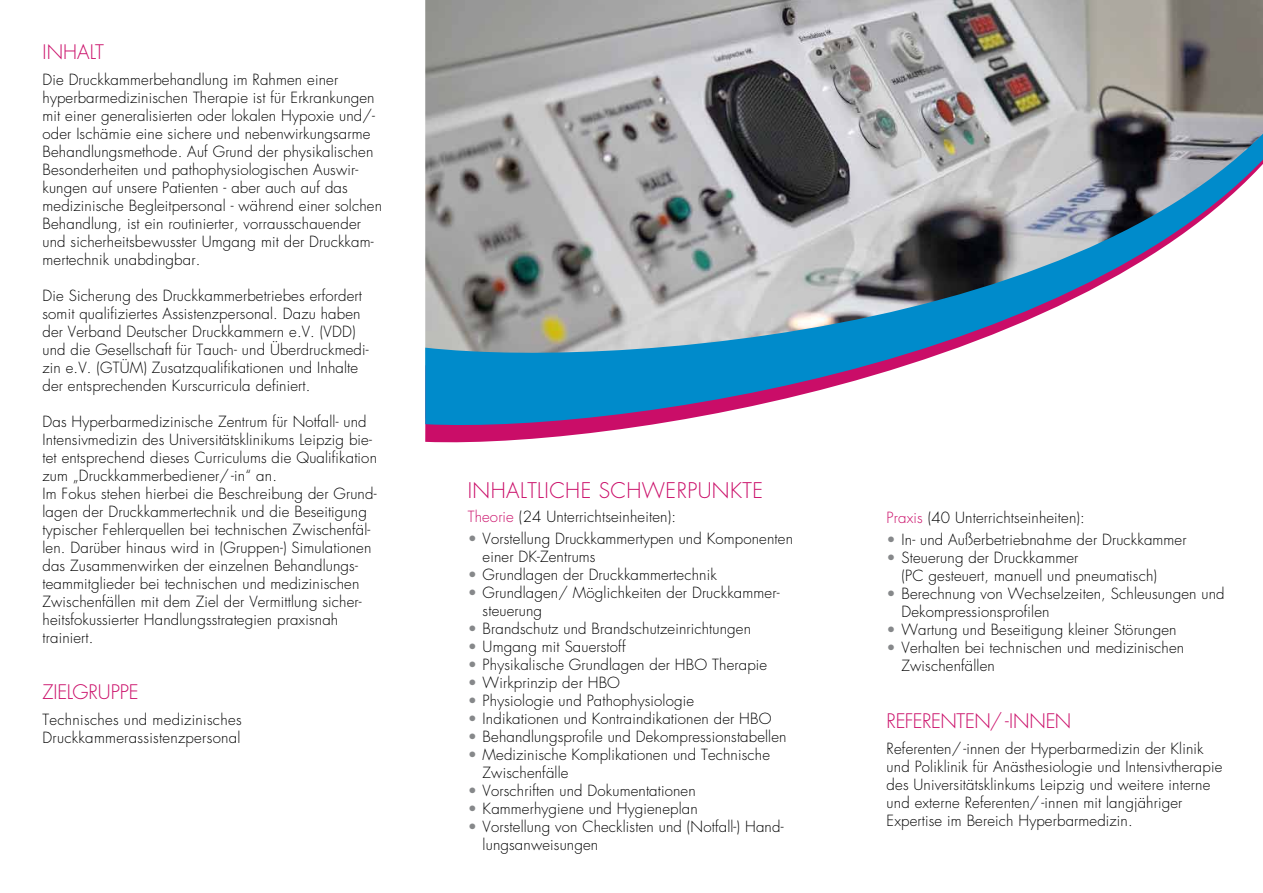
<style>
.page{position:relative;width:1263px;height:893px;background:#fff}
.page>*{position:absolute;margin:0;border:0;box-sizing:border-box;transform-origin:0 0}
.t1{font:300 21px "Futura Std";letter-spacing:.02em;color:#ca0d68}
.t2{font:300 19.5px "Futura Std";letter-spacing:-.01em;color:#ca0d68}
.t3{font:300 15px/18px "Futura Std";letter-spacing:.01em;color:#000}
.s1{color:#ca0d68}
.s2{color:#86888a}
</style>
<div class="page">
<img style="left:425px;top:0;width:838px;height:31px">
<svg style="left:425px;top:31px;width:838px;height:404px"></svg>
<p class="t2" style="left:43px;top:40px;width:63px">INHALT</p>
<p class="t3" style="left:43px;top:71px;width:341px">Die Druckkammerbehandlung im Rahmen einer hyperbarmedizinischen Therapie ist für Erkrankungen mit einer generalisierten oder lokalen Hypoxie und/- oder Ischämie eine sichere und nebenwirkungsarme Behandlungsmethode. Auf Grund der physikalischen Besonderheiten und pathophysiologischen Auswir&shy;kungen auf unsere Patienten - aber auch auf das medizinische Begleitpersonal - während einer solchen Behandlung, ist ein routinierter, vorrausschauender und sicherheitsbewusster Umgang mit der Druckkam&shy;mertechnik unabdingbar.</p>
<p class="t3" style="left:43px;top:287px;width:328px">Die Sicherung des Druckkammerbetriebes erfordert somit qualifiziertes Assistenzpersonal. Dazu haben der Verband Deutscher Druckkammern e.V. (VDD) und die Gesellschaft für Tauch- und Überdruckmedi&shy;zin e.V. (GTÜM) Zusatzqualifikationen und Inhalte der entsprechenden Kurscurricula definiert.</p>
<p class="t3" style="left:43px;top:413px;width:336px">Das Hyperbarmedizinische Zentrum für Notfall- und Intensivmedizin des Universitätsklinikums Leipzig bie&shy;tet entsprechend dieses Curriculums die Qualifikation zum „Druckkammerbediener/-in“ an.</p>
<p class="t3" style="left:43px;top:485px;width:335px">Im Fokus stehen hierbei die Beschreibung der Grund&shy;lagen der Druckkammertechnik und die Beseitigung typischer Fehlerquellen bei technischen Zwischenfäl&shy;len. Darüber hinaus wird in (Gruppen-) Simulationen das Zusammenwirken der einzelnen Behandlungs&shy;teammitglieder bei technischen und medizinischen Zwischenfällen mit dem Ziel der Vermittlung sicher&shy;heitsfokussierter Handlungsstrategien praxisnah trainiert.</p>
<p class="t2" style="left:43px;top:680px;width:98px">ZIELGRUPPE</p>
<p class="t3" style="left:43px;top:711px;width:201px">Technisches und medizinisches<br>Druckkammerassistenzpersonal</p>
<p class="t1" style="left:468px;top:477px;width:297px">INHALTLICHE SCHWERPUNKTE</p>
<p class="t3" style="left:468px;top:508px;width:210px"><span class="s1">Theorie</span> (24 Unterrichtseinheiten):</p>
<p class="t3" style="left:468px;top:530px;width:327px"><span class="s2">•</span> Vorstellung Druckkammertypen und Komponenten</p>
<p class="t3" style="left:483px;top:548px;width:114px">einer DK-Zentrums</p>
<p class="t3" style="left:468px;top:566px;width:250px"><span class="s2">•</span> Grundlagen der Druckkammertechnik</p>
<p class="t3" style="left:468px;top:584px;width:313px"><span class="s2">•</span> Grundlagen/ Möglichkeiten der Druckkammer-</p>
<p class="t3" style="left:483px;top:602px;width:61px">steuerung</p>
<p class="t3" style="left:468px;top:620px;width:285px"><span class="s2">•</span> Brandschutz und Brandschutzeinrichtungen</p>
<p class="t3" style="left:468px;top:638px;width:159px"><span class="s2">•</span> Umgang mit Sauerstoff</p>
<p class="t3" style="left:468px;top:656px;width:301px"><span class="s2">•</span> Physikalische Grundlagen der HBO Therapie</p>
<p class="t3" style="left:468px;top:674px;width:154px"><span class="s2">•</span> Wirkprinzip der HBO</p>
<p class="t3" style="left:468px;top:692px;width:228px"><span class="s2">•</span> Physiologie und Pathophysiologie</p>
<p class="t3" style="left:468px;top:710px;width:305px"><span class="s2">•</span> Indikationen und Kontraindikationen der HBO</p>
<p class="t3" style="left:468px;top:728px;width:320px"><span class="s2">•</span> Behandlungsprofile und Dekompressionstabellen</p>
<p class="t3" style="left:483px;top:746px;width:289px;text-indent:-15px"><span class="s2">•</span> Medizinische Komplikationen und Technische<br>Zwischenfälle</p>
<p class="t3" style="left:468px;top:782px;width:229px"><span class="s2">•</span> Vorschriften und Dokumentationen</p>
<p class="t3" style="left:468px;top:800px;width:232px"><span class="s2">•</span> Kammerhygiene und Hygieneplan</p>
<p class="t3" style="left:483px;top:818px;width:302px;text-indent:-15px"><span class="s2">•</span> Vorstellung von Checklisten und (Notfall-) Hand&shy;lungsanweisungen</p>
<p class="t3" style="left:887px;top:509px;width:200px"><span class="s1">Praxis</span> (40 Unterrichtseinheiten):</p>
<p class="t3" style="left:887px;top:531px;width:301px"><span class="s2">•</span> In- und Außerbetriebnahme der Druckkammer</p>
<p class="t3" style="left:901px;top:549px;width:257px;text-indent:-15px"><span class="s2">•</span> Steuerung der Druckkammer<br>(PC gesteuert, manuell und pneumatisch)</p>
<p class="t3" style="left:887px;top:585px;width:339px"><span class="s2">•</span> Berechnung von Wechselzeiten, Schleusungen und</p>
<p class="t3" style="left:901px;top:603px;width:149px">Dekompressionsprofilen</p>
<p class="t3" style="left:887px;top:621px;width:291px"><span class="s2">•</span> Wartung und Beseitigung kleiner Störungen</p>
<p class="t3" style="left:901px;top:639px;width:284px;text-indent:-15px"><span class="s2">•</span> Verhalten bei technischen und medizinischen<br>Zwischenfällen</p>
<p class="t2" style="left:887px;top:709px;width:186px">REFERENTEN/ -INNEN</p>
<p class="t3" style="left:887px;top:740px;width:337px">Referenten/-innen der Hyperbarmedizin der Klinik und Poliklinik für Anästhesiologie und Intensivtherapie des Universitätsklinkums Leipzig und weitere interne und externe Referenten/-innen mit langjähriger Expertise im Bereich Hyperbarmedizin.</p>
</div>
